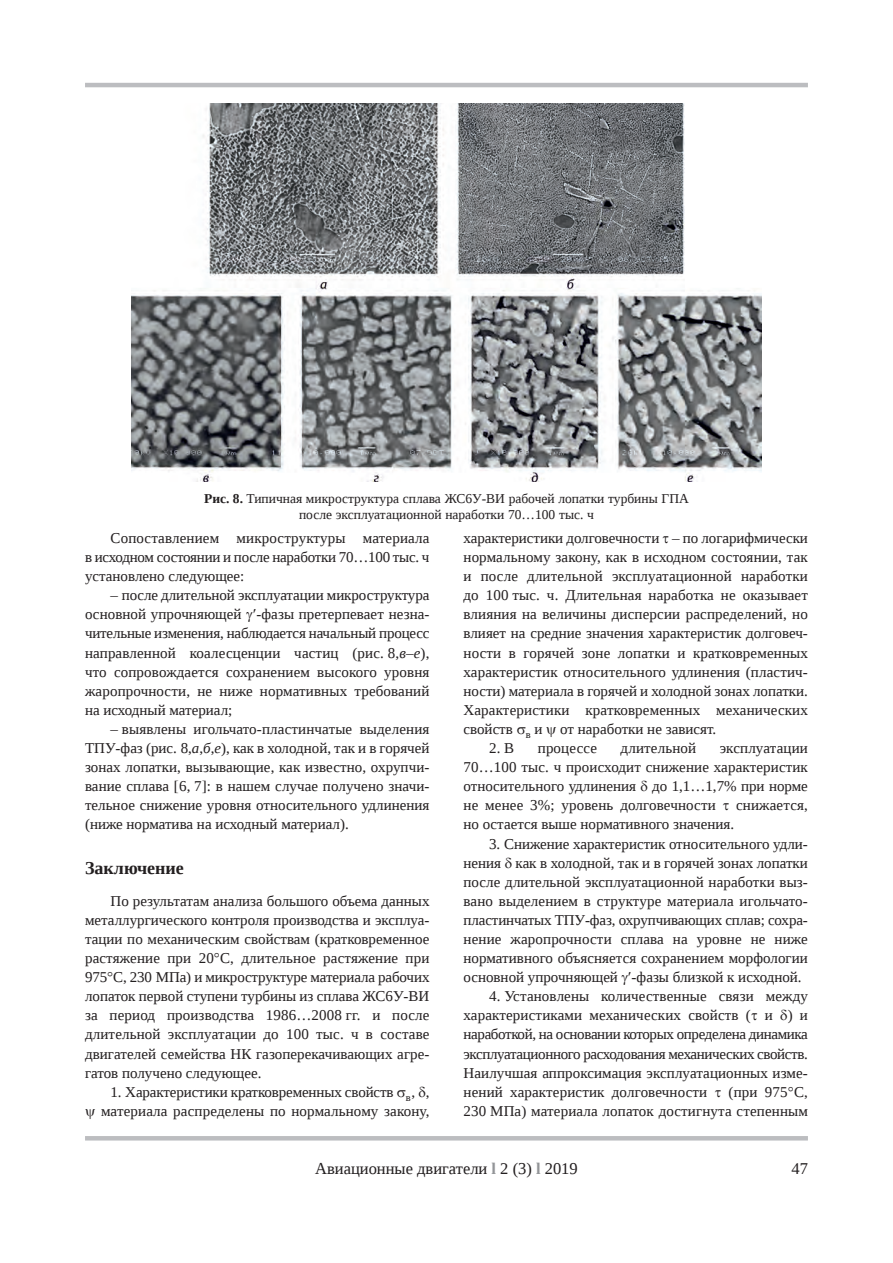
<style>
.page{position:relative;width:893px;height:1263px;background:#fff}
.page>*{position:absolute;margin:0;border:0;box-sizing:border-box;transform-origin:0 0}
.t1{font:700 18px "Liberation Serif";color:#231f20}
.t2{font:16.5px "Liberation Serif";color:#231f20}
.t3{font:15px/19px "Liberation Serif";color:#231f20;text-align:justify}
.t4{font:13.5px/16.5px "Liberation Serif";color:#231f20;text-align:center}
.s1{font-weight:700}
.s2{font-style:italic}
.s3{font-weight:700;color:#939598}
</style>
<div class="page">
<hr style="left:85px;top:1136px;width:723px;height:4px;background:#bcbdc0">
<hr style="left:85px;top:83px;width:723px;height:4px;background:#bcbdc0">
<img style="left:132px;top:104px;width:629px;height:377px">
<p class="t4" style="left:204px;top:490px;width:486px"><span class="s1">Рис. 8.</span> Типичная микроструктура сплава ЖС6У-ВИ рабочей лопатки турбины ГПА после эксплуатационной наработки 70…100 тыс. ч</p>
<p class="t3" style="left:85px;top:528px;width:346px;text-indent:26px">Сопоставлением микроструктуры материала в исходном состоянии и после наработки 70…100 тыс. ч установлено следующее:</p>
<p class="t3" style="left:85px;top:586px;width:346px;text-indent:26px">– после длительной эксплуатации микроструктура основной упрочняющей -фазы претерпевает незна - чительные изменения, наблюдается начальный процесс направленной коалесценции частиц (рис. 8,<span class="s2">в</span>–<span class="s2">е</span>), что сопровождается сохранением высокого уровня жаро прочности, не ниже нормативных требований на исходный материал;</p>
<p class="t3" style="left:85px;top:719px;width:346px;text-indent:26px">– выявлены игольчато-пластинчатые выделения ТПУ-фаз (рис. 8,<span class="s2">а</span>,<span class="s2">б</span>,<span class="s2">е</span>), как в холодной, так и в горячей зонах лопатки, вызывающие, как известно, охрупчи - вание сплава [6, 7]: в нашем случае получено значи&shy;тельное снижение уровня относительного удлинения (ниже норматива на исходный материал).</p>
<p class="t1" style="left:85px;top:858px;width:100px">Заключение</p>
<p class="t3" style="left:85px;top:891px;width:346px;text-indent:26px">По результатам анализа большого объема данных металлургического контроля производства и эксплуа - тации по механическим свойствам (кратковременное растяжение при 20 С, длительное растя жение при 975 С, 230 МПа) и микроструктуре материала рабочих лопаток первой ступени турбины из сплава ЖС6У-ВИ за период производства 1986…2008 гг. и после длительной эксплуатации до 100 тыс. ч в составе двигателей семейства НК газоперекачивающих агре - гатов получено следующее.</p>
<p class="t3" style="left:101px;top:1082px;width:330px;text-align:right">1. Характеристики кратковременных свойств ▲<sub>в</sub>, , материала распределены по нормальному закону,</p>
<p class="t3" style="left:463px;top:528px;width:346px">характеристики долговечности ▼ – по логарифмически нормальному закону, как в исходном состоянии, так и после длительной эксплуатационной наработки до 100 тыс. ч. Длительная наработка не оказывает влияния на величины дисперсии распределений, но влияет на средние значения характеристик долговеч - ности в горячей зоне лопатки и кратковременных характеристик относительного удлинения (пластич - ности) материала в горячей и холодной зонах лопатки.<br>Характеристики кратковременных механи ческих свойств ▲<sub>в</sub> и от наработки не зависят.</p>
<p class="t3" style="left:489px;top:738px;width:27px">2. В</p>
<p class="t3" style="left:538px;top:738px;width:61px">процессе</p>
<p class="t3" style="left:621px;top:738px;width:77px">длительной</p>
<p class="t3" style="left:463px;top:738px;width:346px;text-indent:256px">эксплуатации 70…100 тыс. ч происходит снижение характеристик относительного удлинения до 1,1…1,7% при норме не менее 3%; уровень долговечности ▼ снижается, но остается выше нормативного значения.</p>
<p class="t3" style="left:463px;top:834px;width:346px;text-indent:26px">3. Снижение характеристик относительного удли - нения как в холодной, так и в горячей зонах лопатки после длительной эксплуатационной наработки выз - вано выделением в структуре материала игольчато&shy;пластинчатых ТПУ-фаз, охрупчивающих сплав; сохра - нение жаро прочности сплава на уровне не ниже нормативного объясняется сохранением морфологии основной упрочняющей -фазы близкой к исходной.</p>
<p class="t3" style="left:463px;top:987px;width:346px;text-indent:26px">4. Установлены количественные связи между характеристиками механических свойств (▼ и ) и наработкой, на основании которых определена динамика эксплуатационного расходования механических свойств.<br>Наилучшая аппроксимация эксплуата ционных изме - нений характеристик долговечности ▼ (при 975 С, 230 МПа) материала лопаток достигнута степенным</p>
<p class="t2" style="left:315px;top:1160px;width:264px">Авиационные двигатели <span class="s3">l</span> 2 (3) <span class="s3">l</span> 2019</p>
<p class="t2" style="left:791px;top:1160px;width:18px">47</p>
</div>
